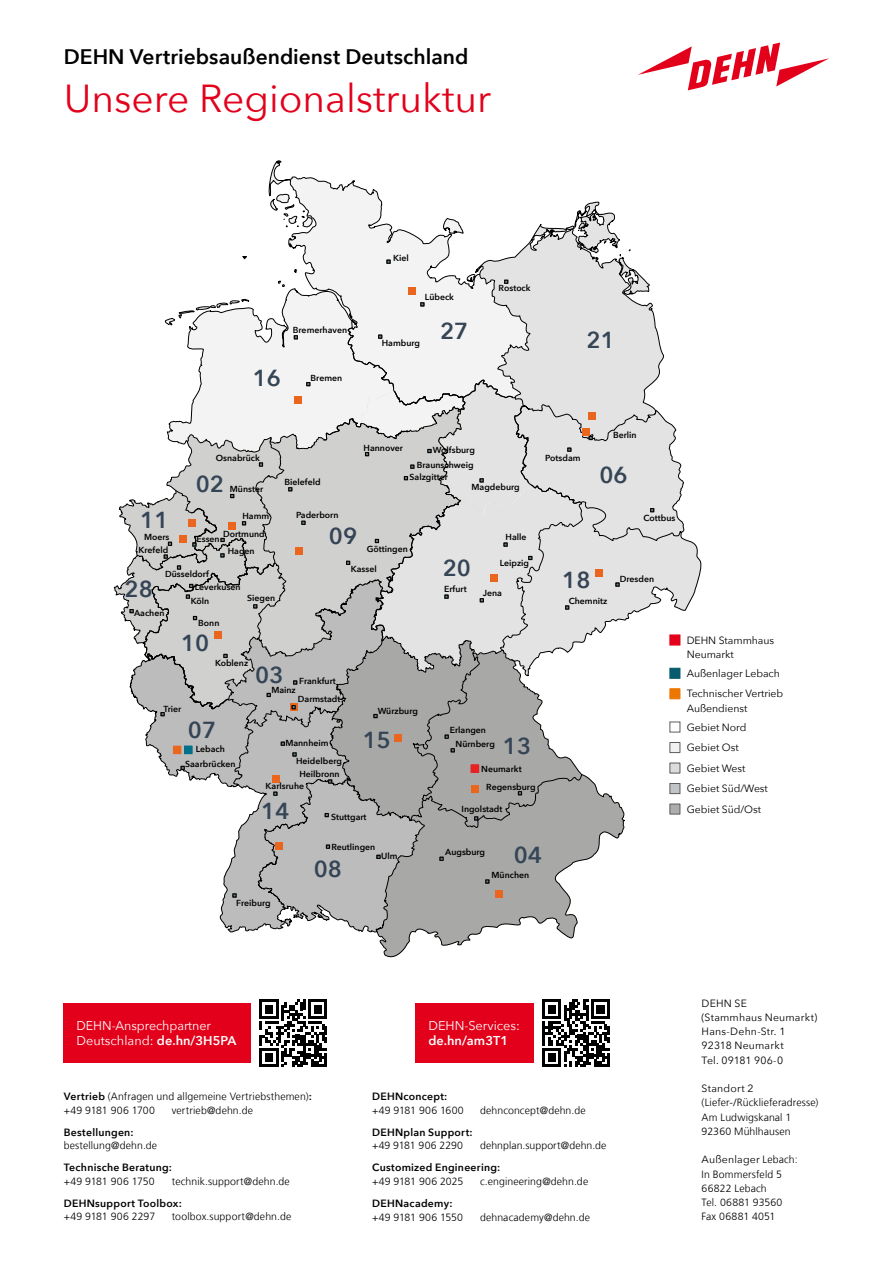
<style>
.page{position:relative;width:893px;height:1263px;background:#fff}
.page>*{position:absolute;margin:0;border:0;box-sizing:border-box;transform-origin:0 0}
.t1{font:39px "Avenir Next";color:#e2001a}
.t2{font:600 23.1px "Avenir Next";color:#354556}
.t3{font:600 21px "Avenir Next";color:#000}
.t4{font:12.75px/15px "Avenir Next";color:#fff}
.t5{font:600 12.75px "Avenir Next";color:#fff}
.t6{font:300 10.5px/14.2px "Frutiger LT Com";letter-spacing:.01em;color:#000}
.t7{font:10.5px/20.5px "Avenir Next";letter-spacing:-.005em;color:#000}
.t8{font:600 10.5px "Avenir Next";letter-spacing:.025em;color:#000}
.t9{font:10.5px/14.2px "Avenir Next";letter-spacing:.015em;color:#000}
.t10{font:10.5px "Avenir Next";letter-spacing:.02em;color:#000}
.t11{font:300 10.5px "Frutiger LT Com";letter-spacing:-.01em;color:#000}
.t12{font:600 8.7px/13.4px "Avenir Next";color:#000}
.s1{font-weight:600}
.s2{font-family:"Avenir Next";font-weight:600}
.s3{font-family:"Frutiger LT Com";font-weight:300}
</style>
<div class="page">
<svg style="left:638px;top:43px;width:191px;height:47px"></svg>
<div style="left:64px;top:1003px;width:187px;height:60px;background:#e2001a"></div>
<div style="left:416px;top:1003px;width:118px;height:60px;background:#e2001a"></div>
<svg style="left:542px;top:999px;width:68px;height:68px"></svg>
<svg style="left:260px;top:999px;width:67px;height:68px"></svg>
<svg style="left:377px;top:934px;width:198px;height:24px"></svg>
<svg style="left:268px;top:160px;width:94px;height:28px"></svg>
<svg style="left:113px;top:188px;width:589px;height:746px"></svg>
<div style="left:185px;top:746px;width:7px;height:7px;background:#01708a"></div>
<div style="left:184px;top:746px;width:8px;height:8px;border:1px solid #01708a"></div>
<div style="left:173px;top:746px;width:8px;height:7px;background:#ea661f"></div>
<div style="left:173px;top:746px;width:8px;height:8px;border:1px solid #ea661f"></div>
<div style="left:670px;top:635px;width:10px;height:10px;background:#e2001a"></div>
<div style="left:670px;top:668px;width:10px;height:10px;background:#065c6d;border:1px solid #065c6d"></div>
<div style="left:670px;top:689px;width:10px;height:10px;background:#ed7703;border:1px solid #ed7703"></div>
<div style="left:670px;top:722px;width:10px;height:10px;background:#fff"></div>
<div style="left:670px;top:742px;width:10px;height:11px;background:#f0f1f1;border:1px solid #5d5d5f"></div>
<div style="left:670px;top:763px;width:10px;height:10px;background:#dadbdc"></div>
<div style="left:670px;top:783px;width:10px;height:11px;background:#c3c4c6;border:1px solid #5d5d5f"></div>
<div style="left:670px;top:804px;width:10px;height:10px;background:#abadae;border:1px solid #5d5d5f"></div>
<h3 class="t3" style="left:64px;top:38px;width:406px">DEHN Vertriebsaußendienst Deutschland</h3>
<h1 class="t1" style="left:64px;top:65px;width:429px">Unsere Regionalstruktur</h1>
<p class="t12" style="left:293px;top:323px;width:56px">Bremerhaven</p>
<h2 class="t2" style="left:253px;top:358px;width:30px">16</h2>
<p class="t12" style="left:311px;top:371px;width:33px">Bremen</p>
<p class="t12" style="left:393px;top:251px;width:17px">Kiel</p>
<p class="t12" style="left:425px;top:290px;width:31px">Lübeck</p>
<p class="t12" style="left:382px;top:336px;width:40px">Hamburg</p>
<h2 class="t2" style="left:440px;top:311px;width:30px">27</h2>
<p class="t12" style="left:499px;top:281px;width:34px">Rostock</p>
<h2 class="t2" style="left:587px;top:320px;width:30px">21</h2>
<p class="t12" style="left:216px;top:451px;width:46px">Osnabrück</p>
<h2 class="t2" style="left:196px;top:464px;width:30px">02</h2>
<p class="t12" style="left:230px;top:482px;width:35px">Münster</p>
<h2 class="t2" style="left:140px;top:500px;width:30px">11</h2>
<p class="t12" style="left:242px;top:509px;width:28px">Hamm</p>
<p class="t12" style="left:223px;top:527px;width:43px">Dortmund</p>
<p class="t12" style="left:228px;top:544px;width:28px">Hagen</p>
<p class="t12" style="left:144px;top:530px;width:27px">Moers</p>
<p class="t12" style="left:196px;top:532px;width:25px">Essen</p>
<p class="t12" style="left:138px;top:543px;width:31px">Krefeld</p>
<h2 class="t2" style="left:125px;top:570px;width:30px">28</h2>
<p class="t12" style="left:165px;top:567px;width:45px">Düsseldorf</p>
<p class="t12" style="left:195px;top:580px;width:47px">Leverkusen</p>
<p class="t12" style="left:191px;top:594px;width:20px">Köln</p>
<p class="t12" style="left:247px;top:591px;width:29px">Siegen</p>
<p class="t12" style="left:134px;top:606px;width:32px">Aachen</p>
<p class="t12" style="left:198px;top:616px;width:23px">Bonn</p>
<h2 class="t2" style="left:181px;top:623px;width:30px">10</h2>
<p class="t12" style="left:285px;top:475px;width:38px">Bielefeld</p>
<p class="t12" style="left:296px;top:508px;width:44px">Paderborn</p>
<p class="t12" style="left:364px;top:441px;width:41px">Hannover</p>
<p class="t12" style="left:433px;top:443px;width:44px">Wolfsburg</p>
<p class="t12" style="left:472px;top:480px;width:50px">Magdeburg</p>
<p class="t12" style="left:417px;top:458px;width:58px">Braunschweig</p>
<p class="t12" style="left:410px;top:470px;width:40px">Salzgitter</p>
<h2 class="t2" style="left:329px;top:516px;width:30px">09</h2>
<p class="t12" style="left:367px;top:542px;width:43px">Göttingen</p>
<p class="t12" style="left:351px;top:562px;width:27px">Kassel</p>
<h2 class="t2" style="left:443px;top:548px;width:30px">20</h2>
<p class="t12" style="left:444px;top:582px;width:24px">Erfurt</p>
<p class="t12" style="left:506px;top:530px;width:22px">Halle</p>
<p class="t12" style="left:500px;top:556px;width:31px">Leipzig</p>
<p class="t12" style="left:483px;top:586px;width:21px">Jena</p>
<p class="t12" style="left:163px;top:702px;width:19px">Trier</p>
<p class="t12" style="left:215px;top:656px;width:35px">Koblenz</p>
<h2 class="t2" style="left:255px;top:655px;width:30px">03</h2>
<p class="t12" style="left:299px;top:674px;width:38px">Frankfurt</p>
<p class="t12" style="left:271px;top:683px;width:26px">Mainz</p>
<p class="t12" style="left:298px;top:692px;width:44px">Darmstadt</p>
<p class="t12" style="left:378px;top:704px;width:42px">Würzburg</p>
<p class="t12" style="left:545px;top:451px;width:37px">Potsdam</p>
<p class="t12" style="left:613px;top:428px;width:25px">Berlin</p>
<h2 class="t2" style="left:599px;top:455px;width:30px">06</h2>
<p class="t12" style="left:643px;top:511px;width:33px">Cottbus</p>
<h2 class="t2" style="left:562px;top:560px;width:30px">18</h2>
<p class="t12" style="left:620px;top:572px;width:36px">Dresden</p>
<p class="t12" style="left:569px;top:594px;width:40px">Chemnitz</p>
<h2 class="t2" style="left:188px;top:710px;width:30px">07</h2>
<p class="t12" style="left:196px;top:742px;width:31px">Lebach</p>
<p class="t12" style="left:185px;top:757px;width:52px">Saarbrücken</p>
<p class="t12" style="left:455px;top:723px;width:41px;text-indent:-6px">Erlangen<br>Nürnberg</p>
<p class="t12" style="left:486px;top:780px;width:51px">Regensburg</p>
<p class="t12" style="left:462px;top:802px;width:42px">Ingolstadt</p>
<p class="t12" style="left:445px;top:845px;width:41px">Augsburg</p>
<p class="t12" style="left:492px;top:868px;width:39px">München</p>
<h2 class="t2" style="left:363px;top:720px;width:30px">15</h2>
<h2 class="t2" style="left:503px;top:726px;width:30px">13</h2>
<p class="t12" style="left:296px;top:734px;width:47px;line-height:17.9px;text-indent:-11px">Mannheim<br>Heidelberg</p>
<p class="t12" style="left:481px;top:761px;width:42px">Neumarkt</p>
<p class="t12" style="left:299px;top:767px;width:42px">Heilbronn</p>
<p class="t12" style="left:331px;top:810px;width:37px">Stuttgart</p>
<p class="t12" style="left:266px;top:779px;width:40px">Karlsruhe</p>
<h2 class="t2" style="left:261px;top:791px;width:30px">14</h2>
<p class="t12" style="left:331px;top:840px;width:45px">Reutlingen</p>
<h2 class="t2" style="left:514px;top:835px;width:30px">04</h2>
<p class="t12" style="left:381px;top:849px;width:18px">Ulm</p>
<h2 class="t2" style="left:314px;top:849px;width:30px">08</h2>
<p class="t12" style="left:236px;top:896px;width:36px">Freiburg</p>
<p class="t7" style="left:687px;top:632px;width:89px;line-height:14.2px">DEHN Stammhaus<br>Neumarkt</p>
<p class="t7" style="left:687px;top:663px;width:98px">Außenlager Lebach<br>Technischer Vertrieb</p>
<p class="t7" style="left:687px;top:698px;width:62px;line-height:19px">Außendienst<br>Gebiet Nord</p>
<p class="t7" style="left:687px;top:737px;width:83px">Gebiet Ost<br>Gebiet West<br>Gebiet Süd/West<br>Gebiet Süd/Ost</p>
<h3 class="t4" style="left:77px;top:1018px;width:161px">DEHN-Ansprechpartner<br>Deutschland: <span class="s1">de.hn/3H5PA</span></h3>
<h3 class="t4" style="left:428px;top:1018px;width:93px">DEHN-Services:</h3>
<h3 class="t5" style="left:428px;top:1030px;width:81px">de.hn/am3T1</h3>
<p class="t6" style="left:64px;top:1090px;width:250px;line-height:13.5px"><span class="s2">Vertrieb</span> (Anfragen und allgemeine Vertriebsthemen)<span class="s2">: </span>+49 9181 906 1700</p>
<p class="t6" style="left:172px;top:1103px;width:83px">vertrieb@dehn.de</p>
<p class="t8" style="left:64px;top:1123px;width:71px">Bestellungen:</p>
<p class="t6" style="left:64px;top:1139px;width:95px">bestellung@dehn.de</p>
<p class="t8" style="left:64px;top:1159px;width:110px">Technische Beratung:</p>
<p class="t6" style="left:64px;top:1174px;width:92px">+49 9181 906 1750</p>
<p class="t6" style="left:172px;top:1174px;width:120px">technik.support@dehn.de</p>
<p class="t8" style="left:64px;top:1194px;width:120px">DEHNsupport Toolbox:</p>
<p class="t6" style="left:64px;top:1210px;width:93px">+49 9181 906 2297</p>
<p class="t6" style="left:172px;top:1210px;width:121px">toolbox.support@dehn.de</p>
<p class="t8" style="left:372px;top:1088px;width:77px">DEHNconcept:</p>
<p class="t6" style="left:372px;top:1103px;width:93px">+49 9181 906 1600</p>
<p class="t6" style="left:480px;top:1103px;width:107px">dehnconcept@dehn.de</p>
<p class="t8" style="left:372px;top:1123px;width:102px">DEHNplan Support:</p>
<p class="t6" style="left:372px;top:1139px;width:93px">+49 9181 906 2290</p>
<p class="t6" style="left:480px;top:1139px;width:128px">dehnplan.support@dehn.de</p>
<p class="t8" style="left:372px;top:1159px;width:130px">Customized Engineering:</p>
<p class="t6" style="left:372px;top:1174px;width:93px">+49 9181 906 2025</p>
<p class="t6" style="left:480px;top:1174px;width:110px">c.engineering@dehn.de</p>
<p class="t8" style="left:372px;top:1194px;width:82px">DEHNacademy:</p>
<p class="t11" style="left:372px;top:1211px;width:92px">+49 9181 906 1550</p>
<p class="t6" style="left:480px;top:1210px;width:111px">dehnacademy@dehn.de</p>
<p class="t9" style="left:702px;top:995px;width:117px">DEHN SE<br>(Stammhaus Neumarkt)<br>Hans-Dehn-Str. 1<br>92318 Neumarkt<br>Tel. 09181 906-0</p>
<p class="t10" style="left:702px;top:1080px;width:53px">Standort 2</p>
<p class="t6" style="left:702px;top:1096px;width:118px">(Liefer-/Rücklieferadresse)<br>Am Ludwigskanal 1<br>92360 Mühlhausen</p>
<p class="t10" style="left:702px;top:1151px;width:97px">Außenlager <span class="s3">Lebach:</span></p>
<p class="t6" style="left:702px;top:1167px;width:82px">In Bommersfeld 5<br>66822 Lebach<br>Tel. 06881 93560<br>Fax 06881 4051</p>
</div>
